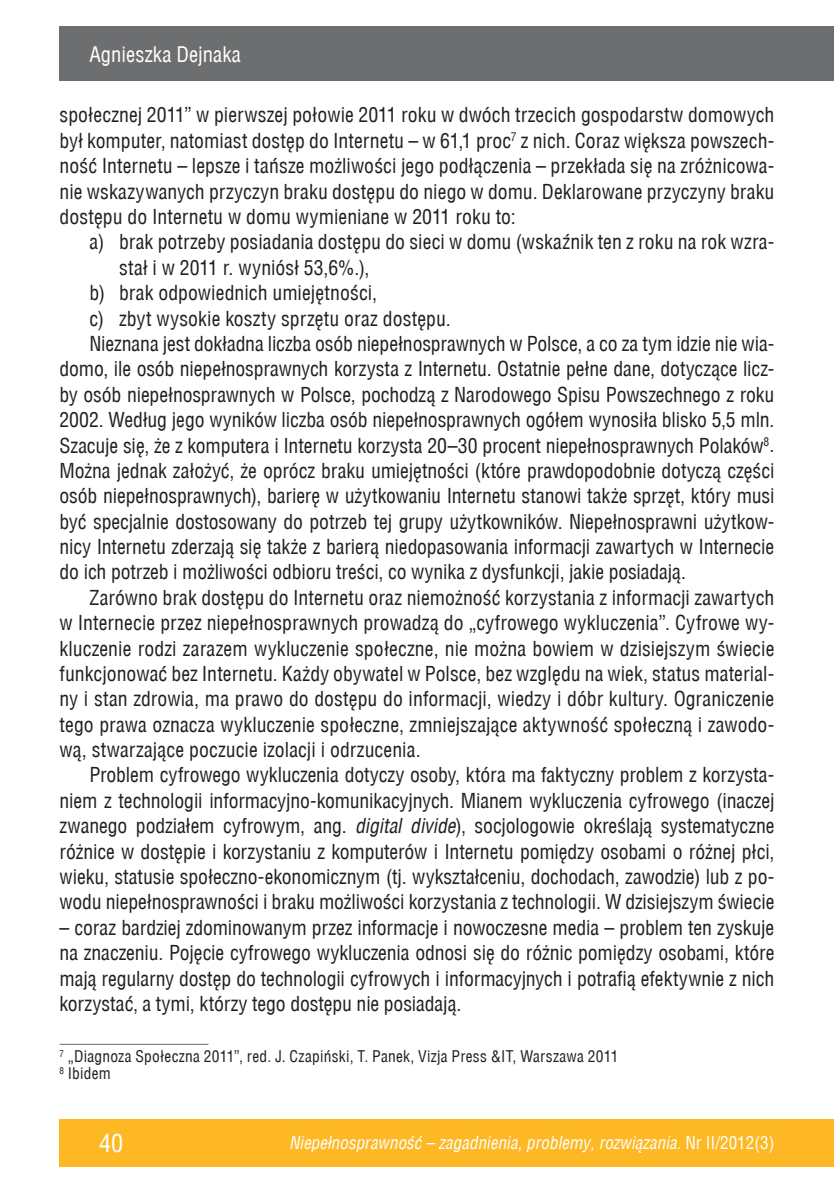
<style>
.page{position:relative;width:834px;height:1191px;background:#fff}
.page>*{position:absolute;margin:0;border:0;box-sizing:border-box;transform-origin:0 0}
.t1{font:24.5px "Switzerland Condensed";color:#fff}
.t2{font:21px "Switzerland Condensed";letter-spacing:.005em;color:#fff}
.t3{font:20.12px/25.4px "Switzerland Condensed";color:#231f20;text-align:justify}
.t4{font:italic 17.5px "Switzerland Condensed";color:#fff}
.t5{font:15.75px/17.5px "Switzerland Condensed";letter-spacing:.015em;color:#231f20}
.s1{font-style:italic}
.s2{font-style:normal}
</style>
<div class="page">
<div style="left:60px;top:1119px;width:773px;height:47px;background:#fdb824"></div>
<div style="left:60px;top:26px;width:773px;height:55px;background:#6d6e70"></div>
<hr style="left:60px;top:1043px;width:148px;height:1px;background:#6d6e70">
<p class="t2" style="left:89px;top:42px;width:153px">Agnieszka Dejnaka</p>
<p class="t3" style="left:60px;top:102px;width:716px">społecznej 2011” w pierwszej połowie 2011 roku w dwóch trzecich gospodarstw domowych był komputer, natomiast dostęp do Internetu – w 61,1 proc<sup>7</sup> z nich. Coraz większa powszech&shy;ność Internetu – lepsze i tańsze możliwości jego podłączenia – przekłada się na zróżnicowa&shy;nie wskazywanych przyczyn braku dostępu do niego w domu. Deklarowane przyczyny braku dostępu do Internetu w domu wymieniane w 2011 roku to:</p>
<p class="t3" style="left:89px;top:229px;width:686px">a) brak potrzeby posiadania dostępu do sieci w domu (wskaźnik ten z roku na rok wzra-</p>
<p class="t3" style="left:119px;top:255px;width:252px">stał i w 2011 r. wyniósł 53,6%.),</p>
<p class="t3" style="left:89px;top:280px;width:289px">b) brak odpowiednich umiejętności,</p>
<p class="t3" style="left:89px;top:305px;width:363px">c) zbyt wysokie koszty sprzętu oraz dostępu.</p>
<p class="t3" style="left:89px;top:331px;width:686px">Nieznana jest dokładna liczba osób niepełnosprawnych w Polsce, a co za tym idzie nie wia-</p>
<p class="t3" style="left:60px;top:356px;width:716px">domo, ile osób niepełnosprawnych korzysta z Internetu. Ostatnie pełne dane, dotyczące licz-</p>
<p class="t3" style="left:60px;top:382px;width:716px">by osób niepełnosprawnych w Polsce, pochodzą z Narodowego Spisu Powszechnego z roku</p>
<p class="t3" style="left:60px;top:407px;width:716px">2002. Według jego wyników liczba osób niepełnosprawnych ogółem wynosiła blisko 5,5 mln.</p>
<p class="t3" style="left:60px;top:432px;width:716px">Szacuje się, że z komputera i Internetu korzysta 20–30 procent niepełnosprawnych Polaków<sup>8</sup>.</p>
<p class="t3" style="left:60px;top:458px;width:716px">Można jednak założyć, że oprócz braku umiejętności (które prawdopodobnie dotyczą części</p>
<p class="t3" style="left:60px;top:483px;width:716px">osób niepełnosprawnych), barierę w użytkowaniu Internetu stanowi także sprzęt, który musi</p>
<p class="t3" style="left:60px;top:508px;width:716px">być specjalnie dostosowany do potrzeb tej grupy użytkowników. Niepełnosprawni użytkow-</p>
<p class="t3" style="left:60px;top:534px;width:716px">nicy Internetu zderzają się także z barierą niedopasowania informacji zawartych w Internecie</p>
<p class="t3" style="left:60px;top:559px;width:627px">do ich potrzeb i możliwości odbioru treści, co wynika z dysfunkcji, jakie posiadają.</p>
<p class="t3" style="left:89px;top:585px;width:686px">Zarówno brak dostępu do Internetu oraz niemożność korzystania z informacji zawartych</p>
<p class="t3" style="left:60px;top:610px;width:716px">w Internecie przez niepełnosprawnych prowadzą do „cyfrowego wykluczenia”. Cyfrowe wy-</p>
<p class="t3" style="left:60px;top:635px;width:716px">kluczenie rodzi zarazem wykluczenie społeczne, nie można bowiem w dzisiejszym świecie</p>
<p class="t3" style="left:60px;top:661px;width:716px">funkcjonować bez Internetu. Każdy obywatel w Polsce, bez względu na wiek, status material-</p>
<p class="t3" style="left:60px;top:686px;width:716px">ny i stan zdrowia, ma prawo do dostępu do informacji, wiedzy i dóbr kultury. Ograniczenie</p>
<p class="t3" style="left:60px;top:711px;width:716px">tego prawa oznacza wykluczenie społeczne, zmniejszające aktywność społeczną i zawodo-</p>
<p class="t3" style="left:60px;top:737px;width:362px">wą, stwarzające poczucie izolacji i odrzucenia.</p>
<p class="t3" style="left:89px;top:762px;width:686px">Problem cyfrowego wykluczenia dotyczy osoby, która ma faktyczny problem z korzysta-</p>
<p class="t3" style="left:60px;top:788px;width:716px">niem z technologii informacyjno-komunikacyjnych. Mianem wykluczenia cyfrowego (inaczej</p>
<p class="t3" style="left:60px;top:813px;width:716px">zwanego podziałem cyfrowym, ang. <span class="s1">digital divide</span>), socjologowie określają systematyczne</p>
<p class="t3" style="left:60px;top:838px;width:716px">różnice w dostępie i korzystaniu z komputerów i Internetu pomiędzy osobami o różnej płci,</p>
<p class="t3" style="left:60px;top:864px;width:716px">wieku, statusie społeczno-ekonomicznym (tj. wykształceniu, dochodach, zawodzie) lub z po-</p>
<p class="t3" style="left:60px;top:889px;width:716px">wodu niepełnosprawności i braku możliwości korzystania z technologii. W dzisiejszym świecie</p>
<p class="t3" style="left:60px;top:914px;width:716px">– coraz bardziej zdominowanym przez informacje i nowoczesne media – problem ten zyskuje na znaczeniu. Pojęcie cyfrowego wykluczenia odnosi się do różnic pomiędzy osobami, które mają regularny dostęp do technologii cyfrowych i informacyjnych i potrafią efektywnie z nich korzystać, a tymi, którzy tego dostępu nie posiadają.</p>
<p class="t5" style="left:60px;top:1047px;width:560px"><sup>7</sup> „Diagnoza Społeczna 2011”, red. J. Czapiński, T. Panek, Vizja Press &amp;IT, Warszawa 2011<br><sup>8</sup> Ibidem</p>
<p class="t1" style="left:99px;top:1129px;width:26px">40</p>
<p class="t4" style="left:289px;top:1132px;width:487px">Niepełnosprawność – zagadnienia, problemy, rozwiązania<span class="s2">. Nr II/2012(3)</span></p>
</div>
